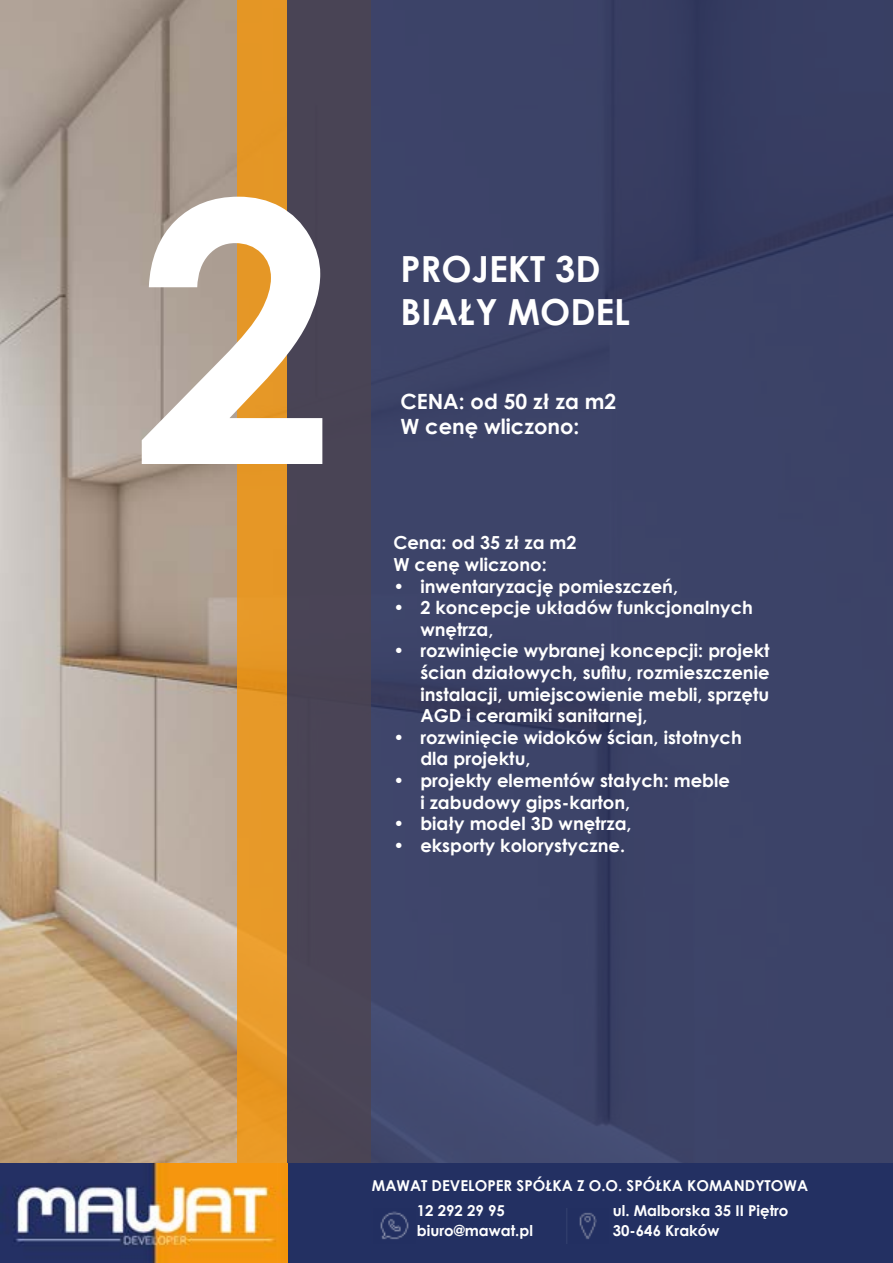
<style>
.page{position:relative;width:893px;height:1263px;background:#fff}
.page>*{position:absolute;margin:0;border:0;box-sizing:border-box;transform-origin:0 0}
.t1{font:700 363px "Century Gothic";color:#fff}
.t2{font:700 36px "Century Gothic";color:#fff}
.t3{font:700 21px "Century Gothic";color:#fff}
.t4{font:700 18px/21.6px "Century Gothic";color:#fff}
.t5{font:700 15px/24.9px "Century Gothic";color:#fff}
</style>
<div class="page">
<div style="left:287px;top:1163px;width:606px;height:100px;background:#233062"></div>
<img style="left:0;top:1163px;width:287px;height:100px">
<img style="left:380px;top:1211px;width:29px;height:28px">
<img style="left:579px;top:1213px;width:18px;height:26px">
<img style="left:0;top:0;width:237px;height:1163px">
<div style="left:237px;top:0;width:134px;height:1163px;background:#e69726"></div>
<div style="left:287px;top:0;width:606px;height:1163px;background:linear-gradient(to right,#444560,#374169)"></div>
<p class="t1" style="left:134px;top:57px;width:205px">2</p>
<p class="t2" style="left:400px;top:242px;width:202px">PROJEKT 3D</p>
<p class="t2" style="left:400px;top:285px;width:231px">BIAŁY MODEL</p>
<p class="t3" style="left:400px;top:385px;width:217px">CENA: od 50 zł za m2</p>
<p class="t3" style="left:400px;top:411px;width:180px">W cenę wliczono:</p>
<p class="t4" style="left:393px;top:531px;width:185px">Cena: od 35 zł za m2</p>
<p class="t4" style="left:393px;top:553px;width:155px">W cenę wliczono:</p>
<p class="t4" style="left:393px;top:574px;width:286px">• inwentaryzację pomieszczeń,</p>
<p class="t4" style="left:420px;top:596px;width:334px;text-indent:-27px">• 2 koncepcje układów funkcjonalnych wnętrza,</p>
<p class="t4" style="left:420px;top:639px;width:351px;text-align:justify;text-indent:-27px">• rozwinięcie wybranej koncepcji: projekt ścian działowych, sufitu, rozmieszczenie instalacji, umiejscowienie mebli, sprzętu AGD i ceramiki sanitarnej,</p>
<p class="t4" style="left:420px;top:726px;width:323px;text-indent:-27px">• rozwinięcie widoków ścian, istotnych dla projektu,</p>
<p class="t4" style="left:420px;top:769px;width:311px;text-indent:-27px">• projekty elementów stałych: meble i zabudowy gips-karton,</p>
<p class="t4" style="left:393px;top:812px;width:240px">• biały model 3D wnętrza,</p>
<p class="t4" style="left:393px;top:834px;width:233px">• eksporty kolorystyczne.</p>
<p class="t5" style="left:417px;top:1173px;width:393px;text-indent:-45px">MAWAT DEVELOPER SPÓŁKA Z O.O. SPÓŁKA KOMANDYTOWA<br>12 292 29 95</p>
<p class="t5" style="left:417px;top:1217px;width:118px">biuro@mawat.pl</p>
<p class="t5" style="left:613px;top:1200px;width:177px;line-height:19.8px">ul. Malborska 35 II Piętro<br>30-646 Kraków</p>
</div>
